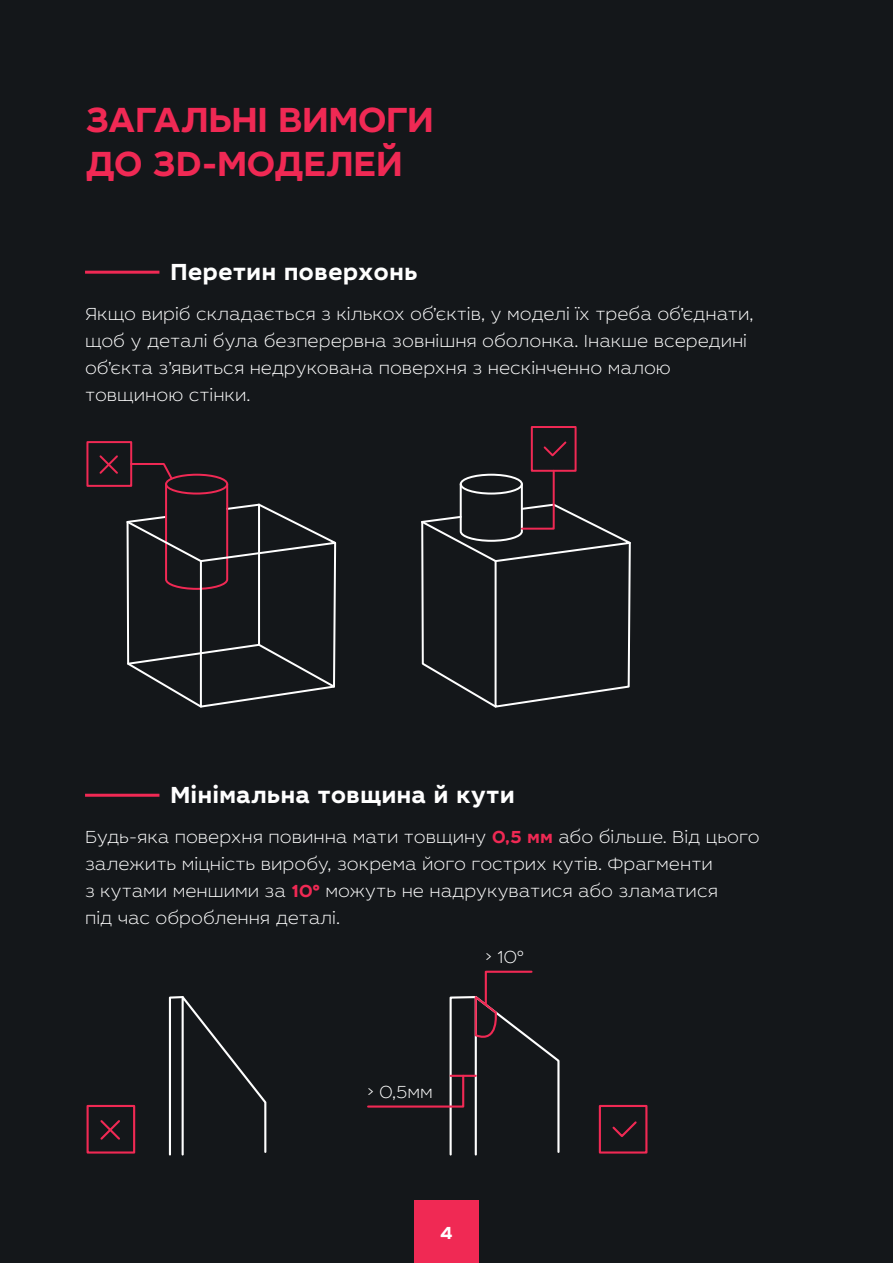
<style>
.page{position:relative;width:893px;height:1263px;background:#14171a}
.page>*{position:absolute;margin:0;border:0;box-sizing:border-box;transform-origin:0 0}
.t1{font:700 36px/43.2px "Leto Sans";letter-spacing:-.03em;color:#f02954}
.t2{font:700 24px "Leto Sans";color:#fff}
.t3{font:100 18px/27px "Leto Sans";color:#fff}
.t4{font:700 18px "Leto Sans";color:#fff}
.s1{font-weight:700;color:#f02954}
</style>
<div class="page">
<div style="left:414px;top:1200px;width:65px;height:63px;background:#f02954"></div>
<svg style="left:168px;top:996px;width:99px;height:160px"></svg>
<svg style="left:367px;top:970px;width:193px;height:186px"></svg>
<div style="left:599px;top:1105px;width:48px;height:48px;border:2px solid #f02954"></div>
<svg style="left:612px;top:1121px;width:25px;height:16px"></svg>
<svg style="left:100px;top:1120px;width:20px;height:20px"></svg>
<div style="left:87px;top:1105px;width:48px;height:48px;border:2px solid #f02954"></div>
<div style="left:86px;top:441px;width:46px;height:46px;border:2px solid #f02954"></div>
<svg style="left:98px;top:453px;width:239px;height:255px"></svg>
<div style="left:531px;top:426px;width:46px;height:46px;border:2px solid #f02954"></div>
<svg style="left:543px;top:441px;width:24px;height:16px"></svg>
<svg style="left:421px;top:469px;width:210px;height:239px"></svg>
<hr style="left:85px;top:271px;width:74px;height:3px;background:#f02954">
<hr style="left:85px;top:794px;width:74px;height:3px;background:#f02954">
<h1 class="t1" style="left:85px;top:99px;width:351px">ЗАГАЛЬНІ ВИМОГИ<br>ДО 3D-МОДЕЛЕЙ</h1>
<h2 class="t2" style="left:170px;top:256px;width:249px">Перетин поверхонь</h2>
<p class="t3" style="left:85px;top:300px;width:670px">Якщо виріб складається з кількох об’єктів, у моделі їх треба об’єднати, щоб у деталі була безперервна зовнішня оболонка. Інакше всередині об’єкта з’явиться недрукована поверхня з нескінченно малою товщиною стінки.</p>
<h2 class="t2" style="left:170px;top:779px;width:346px">Мінімальна товщина й кути</h2>
<p class="t3" style="left:85px;top:823px;width:676px">Будь-яка поверхня повинна мати товщину <span class="s1">0,5 мм</span> або більше. Від цього залежить міцність виробу, зокрема його гострих кутів. Фрагменти<br>з кутами меншими за <span class="s1">10°</span> можуть не надрукуватися або зламатися<br>під час оброблення деталі.</p>
<p class="t3" style="left:485px;top:944px;width:40px">&gt; 10°</p>
<p class="t3" style="left:367px;top:1079px;width:67px">&gt; 0,5мм</p>
<p class="t4" style="left:440px;top:1221px;width:14px">4</p>
</div>
